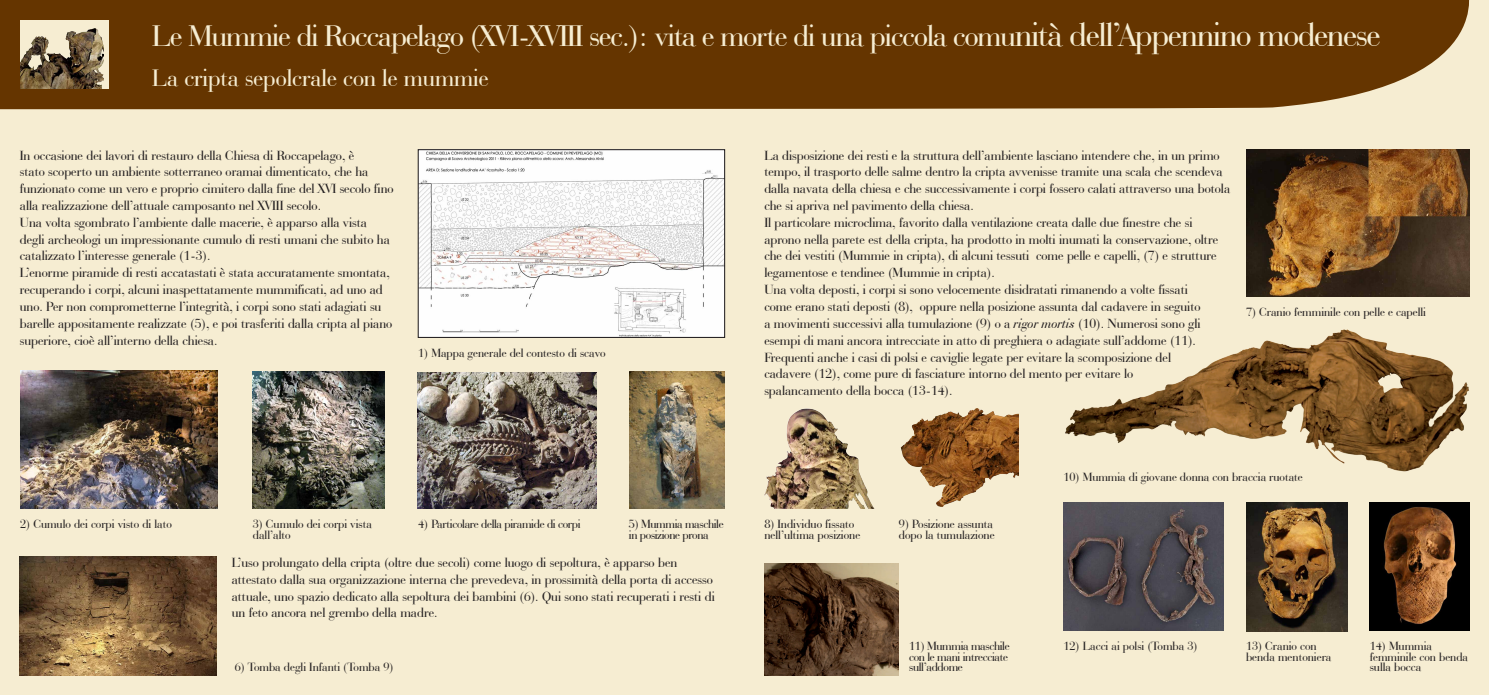
<style>
.page{position:relative;width:1489px;height:695px;background:#fff}
.page>*{position:absolute;margin:0;border:0;box-sizing:border-box;transform-origin:0 0}
.t1{font:31.5px "Bauer Bodoni BT";letter-spacing:-.025em;color:#f6edd2}
.t2{font:25.2px "Bauer Bodoni BT";color:#f6edd2}
.t3{font:14px/16.8px "Bauer Bodoni BT";color:#231f20}
.t4{font:12.6px/10.5px "Bauer Bodoni BT";color:#231f20}
.t5{font:12.6px/10.5px "Bauer Bodoni BT";letter-spacing:-.025em;color:#231f20}
.s1{font-size:35px}
.s2{font-style:italic}
</style>
<div class="page">
<div style="left:0;top:0;width:1488px;height:694px;background:#f6edd2"></div>
<div style="left:0;top:0;width:1470px;height:109px;background:#653500"></div>
<div style="left:20px;top:20px;width:89px;height:69px;background:#f6edd2"></div>
<img style="left:20px;top:28px;width:83px;height:61px">
<img style="left:419px;top:151px;width:304px;height:185px">
<div style="left:417px;top:149px;width:308px;height:189px;border:1px solid #231f20"></div>
<img style="left:20px;top:371px;width:197px;height:137px">
<img style="left:253px;top:371px;width:131px;height:137px">
<img style="left:417px;top:372px;width:179px;height:136px">
<img style="left:629px;top:371px;width:95px;height:137px">
<img style="left:20px;top:556px;width:197px;height:119px">
<img style="left:1246px;top:150px;width:222px;height:146px">
<img style="left:1065px;top:329px;width:403px;height:143px">
<img style="left:764px;top:408px;width:110px;height:100px">
<img style="left:900px;top:408px;width:118px;height:99px">
<img style="left:1063px;top:502px;width:160px;height:128px">
<img style="left:1246px;top:502px;width:101px;height:129px">
<img style="left:764px;top:563px;width:134px;height:112px">
<img style="left:1369px;top:502px;width:99px;height:128px">
<p class="t1" style="left:152px;top:17px;width:1229px">Le Mummie di Roccapelago (XVI-XVIII sec.): vita e morte di una piccola comu<span class="s1">nità dell’Appennino modenese</span></p>
<p class="t2" style="left:152px;top:62px;width:338px">La cripta sepolcrale con le mummie</p>
<p class="t3" style="left:20px;top:146px;width:375px">In occasione dei lavori di restauro della Chiesa di Roccapelago, è<br>stato scoperto un ambiente sotterraneo oramai dimenticato, che ha funzionato come un vero e proprio cimitero dalla fine del XVI secolo fino alla realizzazione dell’attuale camposanto nel XVIII secolo.</p>
<p class="t3" style="left:20px;top:213px;width:371px">Una volta sgombrato l’ambiente dalle macerie, è apparso alla vista degli archeologi un impressionante cumulo di resti umani che subito ha catalizzato l’interesse generale (1-3).</p>
<p class="t3" style="left:20px;top:264px;width:374px">L’enorme piramide di resti accatastati è stata accuratamente smontata, recuperando i corpi, alcuni inaspettatamente mummificati, ad uno ad uno. Per non comprometterne l’integrità, i corpi sono stati adagiati su barelle appositamente realizzate (5), e poi trasferiti dalla cripta al piano superiore, cioè all’interno della chiesa.</p>
<p class="t4" style="left:418px;top:348px;width:189px">1) Mappa generale del contesto di scavo</p>
<p class="t4" style="left:20px;top:518px;width:153px">2) Cumulo dei corpi visto di lato</p>
<p class="t4" style="left:253px;top:518px;width:121px">3) Cumulo dei corpi vista dall’alto</p>
<p class="t5" style="left:418px;top:518px;width:164px">4) Particolare della piramide di corpi</p>
<p class="t5" style="left:629px;top:518px;width:96px">5) Mummia maschile in posizione prona</p>
<p class="t3" style="left:232px;top:553px;width:484px">L’uso prolungato della cripta (oltre due secoli) come luogo di sepoltura, è apparso ben attestato dalla sua organizzazione interna che prevedeva, in prossimità della porta di accesso attuale, uno spazio dedicato alla sepoltura dei bambini (6). Qui sono stati recuperati i resti di un feto ancora nel grembo della madre.</p>
<p class="t4" style="left:235px;top:661px;width:160px">6) Tomba degli Infanti (Tomba 9)</p>
<p class="t3" style="left:764px;top:146px;width:467px">La disposizione dei resti e la struttura dell’ambiente lasciano intendere che, in un primo tempo, il trasporto delle salme dentro la cripta avvenisse tramite una scala che scendeva dalla navata della chiesa e che successivamente i corpi fossero calati attraverso una botola che si apriva nel pavimento della chiesa.</p>
<p class="t3" style="left:764px;top:213px;width:455px">Il particolare microclima, favorito dalla ventilazione creata dalle due finestre che si aprono nella parete est della cripta, ha prodotto in molti inumati la conservazione, oltre che dei vestiti (Mummie in cripta), di alcuni tessuti come pelle e capelli, (7) e strutture legamentose e tendinee (Mummie in cripta).</p>
<p class="t3" style="left:764px;top:281px;width:438px">Una volta deposti, i corpi si sono velocemente disidratati rimanendo a volte fissati come erano stati deposti (8), oppure nella posizione assunta dal cadavere in seguito a movimenti successivi alla tumulazione (9) o a <span class="s2">rigor mortis</span> (10). Numerosi sono gli esempi di mani ancora intrecciate in atto di preghiera o adagiate sull’addome (11).<br>Frequenti anche i casi di polsi e caviglie legate per evitare la scomposizione del cadavere (12), come pure di fasciature intorno del mento per evitare lo spalancamento della bocca (13-14).</p>
<p class="t4" style="left:1245px;top:306px;width:181px">7) Cranio femminile con pelle e capelli</p>
<p class="t4" style="left:764px;top:518px;width:97px">8) Individuo fissato nell’ultima posizione</p>
<p class="t4" style="left:898px;top:518px;width:97px">9) Posizione assunta dopo la tumulazione</p>
<p class="t4" style="left:1063px;top:471px;width:241px">10) Mummia di giovane donna con braccia ruotate</p>
<p class="t5" style="left:909px;top:640px;width:102px">11) Mummia maschile con le mani intrecciate sull’addome</p>
<p class="t4" style="left:1063px;top:640px;width:135px">12) Lacci ai polsi (Tomba 3)</p>
<p class="t4" style="left:1245px;top:640px;width:87px">13) Cranio con benda mentoniera</p>
<p class="t4" style="left:1369px;top:640px;width:100px">14) Mummia femminile con benda sulla bocca</p>
</div>
